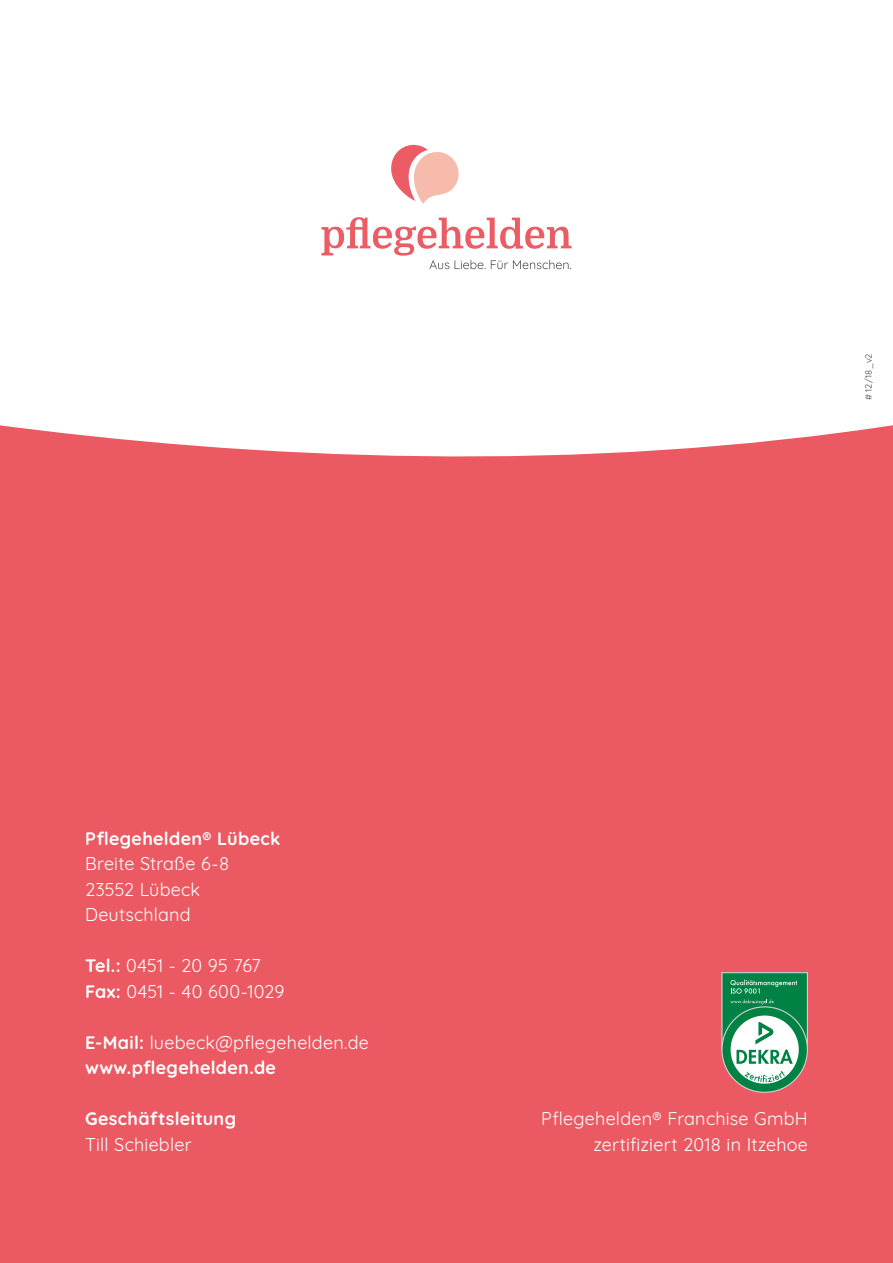
<style>
.page{position:relative;width:893px;height:1263px;background:#eb5a63}
.page>*{position:absolute;margin:0;border:0;box-sizing:border-box;transform-origin:0 0}
.t1{font:18px/25.5px "Quicksand";letter-spacing:.015em;color:#fff}
.t2{font:700 18px/25.5px "Quicksand";letter-spacing:.02em;color:#fff}
.t3{font:9px "Quicksand";color:#4a4a49}
.s1{font-weight:700}
.s2{font-weight:400}
</style>
<div class="page">
<div style="left:0;top:0;width:893px;height:457px;background:#fff"></div>
<div style="left:722px;top:1007px;width:85px;height:85px;background:#008244;border-radius:50%"></div>
<svg style="left:721px;top:972px;width:87px;height:112px"></svg>
<svg style="left:386px;top:145px;width:75px;height:59px"></svg>
<svg style="left:321px;top:217px;width:251px;height:52px"></svg>
<p class="t2" style="left:85px;top:824px;width:197px">Pflegehelden® Lübeck</p>
<p class="t1" style="left:85px;top:849px;width:146px">Breite Straße 6-8<br>23552 Lübeck<br>Deutschland</p>
<p class="t1" style="left:85px;top:951px;width:201px"><span class="s1">Tel.:</span> 0451 - 20 95 767<br><span class="s1">Fax:</span> 0451 - 40 600-1029</p>
<p class="t2" style="left:85px;top:1028px;width:285px">E-Mail: <span class="s2">luebeck@pflegehelden.de </span>www.pflegehelden.de</p>
<p class="t2" style="left:85px;top:1104px;width:153px">Geschäftsleitung</p>
<p class="t1" style="left:85px;top:1130px;width:108px">Till Schiebler</p>
<p class="t3" style="left:861px;top:400px;width:48px;rotate:-90deg"># 12/18_v2</p>
<p class="t1" style="left:541px;top:1104px;width:268px;text-align:right">Pflegehelden® Franchise GmbH zertifiziert 2018 in Itzehoe</p>
</div>
